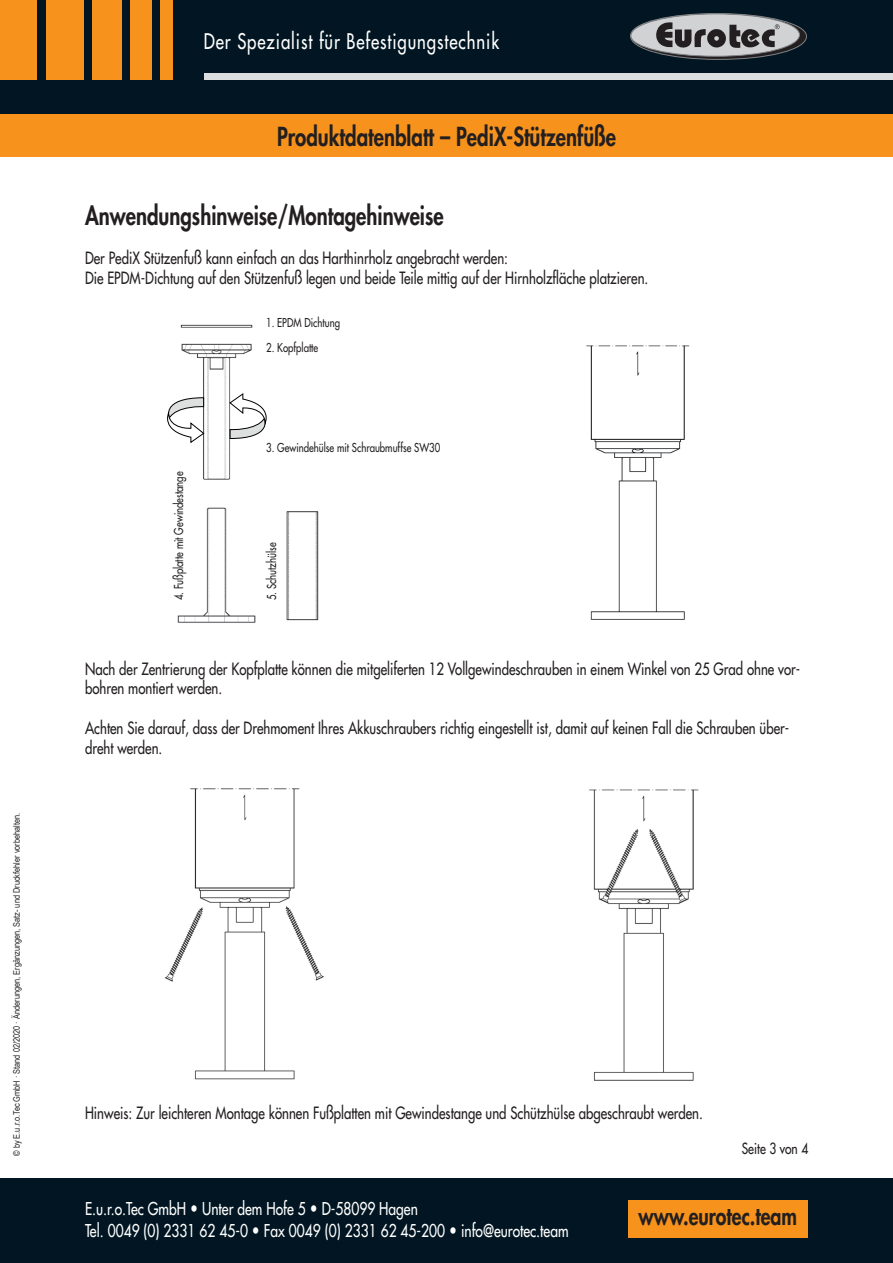
<style>
.page{position:relative;width:893px;height:1263px;background:#fff}
.page>*{position:absolute;margin:0;border:0;box-sizing:border-box;transform-origin:0 0}
.t1{font:800 25.5px "Futura Std";color:#231f20;scale:.8 1}
.t2{font:800 24.3px "Futura Std";color:#231f20;scale:.8 1}
.t3{font:500 21px "Futura Std";letter-spacing:.055em;color:#fff;scale:.8 1}
.t4{font:500 17.25px/22.5px "Futura Std";color:#fff;scale:.8 1}
.t5{font:500 16.5px/19.8px "Futura Std";color:#231f20;scale:.8 1}
.t6{font:500 15px "Futura Std";color:#231f20;scale:.8 1}
.t7{font:500 12px "Futura Std";color:#231f20;scale:.8 1}
.t8{font:9px "Arial Narrow";color:#231f20}
.s1{font-weight:800}
</style>
<div class="page">
<div style="left:0;top:0;width:893px;height:137px;background:#011622"></div>
<div style="left:204px;top:74px;width:689px;height:6px;background:#dcdddf"></div>
<svg style="left:630px;top:13px;width:176px;height:46px"></svg>
<div style="left:631px;top:14px;width:168px;height:42px;background:#d1d2d4;border-radius:50%"></div>
<div style="left:630px;top:14px;width:170px;height:43px;border:1px solid #808285;border-radius:50%"></div>
<div style="left:630px;top:13px;width:177px;height:47px;border:1px solid #808285;border-radius:50%"></div>
<svg style="left:656px;top:22px;width:124px;height:27px"></svg>
<div style="left:0;top:0;width:37px;height:80px;background:#f7931d"></div>
<div style="left:46px;top:0;width:38px;height:80px;background:#f7931d"></div>
<div style="left:92px;top:0;width:30px;height:80px;background:#f7931d"></div>
<div style="left:131px;top:0;width:21px;height:80px;background:#f7931d"></div>
<div style="left:161px;top:0;width:12px;height:80px;background:#f7931d"></div>
<div style="left:0;top:114px;width:893px;height:43px;background:#f7931d"></div>
<div style="left:0;top:1178px;width:893px;height:85px;background:#011622"></div>
<div style="left:628px;top:1200px;width:180px;height:37px;background:#f7931d"></div>
<img style="left:165px;top:788px;width:159px;height:292px">
<img style="left:586px;top:345px;width:104px;height:275px">
<img style="left:177px;top:324px;width:142px;height:299px">
<img style="left:589px;top:789px;width:110px;height:292px">
<svg style="left:230px;top:394px;width:36px;height:45px"></svg>
<svg style="left:167px;top:397px;width:37px;height:46px"></svg>
<p class="t8" style="left:10px;top:1156px;width:345px;rotate:-90deg">© by E.u.r.o.Tec GmbH · Stand 02/2020 · Änderungen, Ergänzungen, Satz- und Druckfehler vorbehalten.</p>
<p class="t3" style="left:204px;top:28px;width:371px">Der Spezialist für Befestigungstechnik</p>
<h1 class="t1" style="left:277px;top:121px;width:425px">Produktdatenblatt – PediX-Stützenfüße</h1>
<h1 class="t1" style="left:85px;top:199px;width:450px">Anwendungshinweise/Montagehinweise</h1>
<p class="t5" style="left:85px;top:248px;width:706px">Der PediX Stützenfuß kann einfach an das Harthinrholz angebracht werden:<br>Die EPDM-Dichtung auf den Stützenfuß legen und beide Teile mittig auf der Hirnholzfläche platzieren.</p>
<p class="t7" style="left:266px;top:315px;width:94px">1. EPDM Dichtung</p>
<p class="t7" style="left:266px;top:340px;width:67px">2. Kopfplatte</p>
<p class="t7" style="left:171px;top:600px;width:162px;rotate:-90deg">4. Fußplatte mit Gewindestange</p>
<p class="t7" style="left:266px;top:440px;width:219px">3. Gewindehülse mit Schraubmuffse SW30</p>
<p class="t7" style="left:264px;top:600px;width:74px;rotate:-90deg">5. Schutzhülse</p>
<p class="t5" style="left:85px;top:659px;width:895px">Nach der Zentrierung der Kopfplatte können die mitgeliferten 12 Vollgewindeschrauben in einem Winkel von 25 Grad ohne vor&shy;bohren montiert werden.</p>
<p class="t5" style="left:85px;top:718px;width:882px">Achten Sie darauf, dass der Drehmoment Ihres Akkuschraubers richtig eingestellt ist, damit auf keinen Fall die Schrauben über&shy;dreht werden.</p>
<p class="t5" style="left:85px;top:1103px;width:774px">Hinweis: Zur leichteren Montage können Fußplatten mit Gewindestange und Schützhülse abgeschraubt werden.</p>
<p class="t6" style="left:742px;top:1139px;width:85px">Seite 3 von 4</p>
<p class="t4" style="left:85px;top:1197px;width:606px">E.u.r.o.Tec GmbH <span class="s1">•</span> Unter dem Hofe 5 <span class="s1">•</span> D-58099 Hagen<br>Tel. 0049 (0) 2331 62 45-0 <span class="s1">•</span> Fax 0049 (0) 2331 62 45-200 <span class="s1">•</span> info@eurotec.team</p>
<h2 class="t2" style="left:638px;top:1201px;width:200px">www.eurotec.team</h2>
</div>
